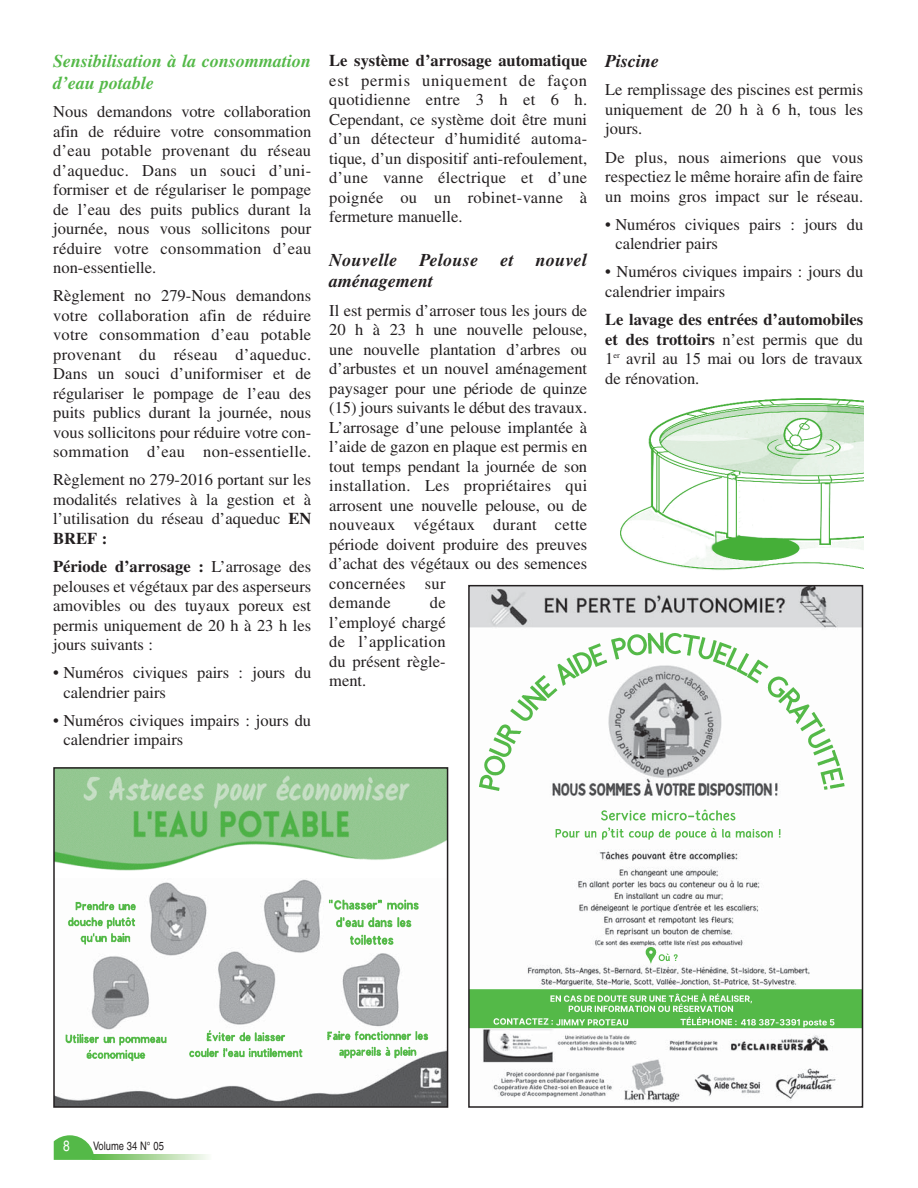
<style>
.page{position:relative;width:918px;height:1188px;background:#fff}
.page>*{position:absolute;margin:0;border:0;box-sizing:border-box;transform-origin:0 0}
.t1{font:italic 700 18px/21.8px "Times";color:#54b948}
.t2{font:italic 700 18px/21.8px "Times";letter-spacing:.005em;color:#231f20}
.t3{font:16.5px/19.5px "Times";color:#231f20;text-align:justify}
.t4{font:700 16.5px "Times";color:#231f20}
.t5{font:15px "Helvetica";color:#fff;scale:.8 1}
.t6{font:11.7px "Helvetica";color:#231f20;scale:.8 1}
.s1{font-weight:700}
</style>
<div class="page">
<svg style="left:94px;top:1154px;width:114px;height:6px"></svg>
<svg style="left:54px;top:1135px;width:40px;height:25px"></svg>
<img style="left:56px;top:770px;width:389px;height:101px">
<img style="left:56px;top:880px;width:389px;height:225px">
<div style="left:53px;top:767px;width:395px;height:341px;border:2px solid #231f20"></div>
<img style="left:620px;top:398px;width:243px;height:172px">
<img style="left:471px;top:588px;width:389px;height:515px">
<div style="left:468px;top:585px;width:395px;height:523px;border:2px solid #231f20"></div>
<p class="t1" style="left:53px;top:52px;width:259px">Sensibilisation à la consommation d’eau potable</p>
<p class="t3" style="left:53px;top:103px;width:260px">Nous demandons votre collaboration afin de réduire votre consommation d’eau potable provenant du réseau d’aqueduc. Dans un souci d’uni&shy;formiser et de régulariser le pompage de l’eau des puits publics durant la journée, nous vous sollicitons pour réduire votre consommation d’eau non-essentielle.</p>
<p class="t3" style="left:53px;top:288px;width:260px">Règlement no 279-Nous demandons votre collaboration afin de réduire votre consommation d’eau potable provenant du réseau d’aqueduc.<br>Dans un souci d’uniformiser et de régulariser le pompage de l’eau des puits publics durant la journée, nous vous sollicitons pour réduire votre con&shy;sommation d’eau non-essentielle.</p>
<p class="t3" style="left:53px;top:472px;width:260px">Règlement no 279-2016 portant sur les modalités relatives à la gestion et à l’utilisation du réseau d’aqueduc <span class="s1">EN BREF :</span></p>
<p class="t3" style="left:53px;top:558px;width:260px"><span class="s1">Période d’arrosage :</span> L’arrosage des pelouses et végétaux par des asperseurs amovibles ou des tuyaux poreux est permis uniquement de 20 h à 23 h les jours suivants :</p>
<p class="t3" style="left:63px;top:665px;width:249px;text-indent:-10px">• Numéros civiques pairs : jours du calendrier pairs</p>
<p class="t3" style="left:63px;top:712px;width:249px;text-indent:-10px">• Numéros civiques impairs : jours du calendrier impairs</p>
<p class="t4" style="left:329px;top:55px;width:260px">Le système d’arrosage automatique</p>
<p class="t3" style="left:329px;top:72px;width:260px">est permis uniquement de façon quotidienne entre 3 h et 6 h.<br>Cependant, ce système doit être muni d’un détecteur d’humidité automa&shy;tique, d’un dispositif anti-refoulement, d’une vanne électrique et d’une poignée ou un robinet-vanne à fermeture manuelle.</p>
<p class="t2" style="left:329px;top:250px;width:260px">Nouvelle Pelouse et nouvel aménagement</p>
<p class="t3" style="left:329px;top:302px;width:260px;text-align:left">Il est permis d’arroser tous les jours de 20 h à 23 h une nouvelle pelouse, une nouvelle plantation d’arbres ou d’arbustes et un nouvel aménagement paysager pour une période de quinze (15) jours suivants le début des travaux.<br>L’arrosage d’une pelouse implantée à l’aide de gazon en plaque est permis en tout temps pendant la journée de son installation. Les propriétaires qui arrosent une nouvelle pelouse, ou de nouveaux végétaux durant cette période doivent produire des preuves d’achat des végétaux ou des semences concernées sur<br>demande</p>
<p class="t3" style="left:329px;top:594px;width:118px;text-indent:101px">de l’employé chargé de l’application du présent règle&shy;ment.</p>
<p class="t2" style="left:605px;top:52px;width:55px">Piscine</p>
<p class="t3" style="left:605px;top:82px;width:259px">Le remplissage des piscines est permis uniquement de 20 h à 6 h, tous les jours.</p>
<p class="t3" style="left:605px;top:149px;width:260px">De plus, nous aimerions que vous respectiez le même horaire afin de faire un moins gros impact sur le réseau.</p>
<p class="t3" style="left:615px;top:216px;width:249px;text-indent:-10px">• Numéros civiques pairs : jours du calendrier pairs</p>
<p class="t3" style="left:605px;top:264px;width:260px">• Numéros civiques impairs : jours du calendrier impairs</p>
<p class="t3" style="left:605px;top:311px;width:260px"><span class="s1">Le lavage des entrées d’automobiles et des trottoirs</span> n’est permis que du 1<sup>er</sup> avril au 15 mai ou lors de travaux de rénovation.</p>
<p class="t5" style="left:63px;top:1140px;width:10px">8</p>
<p class="t6" style="left:93px;top:1142px;width:90px">Volume 34 N° 05</p>
</div>
